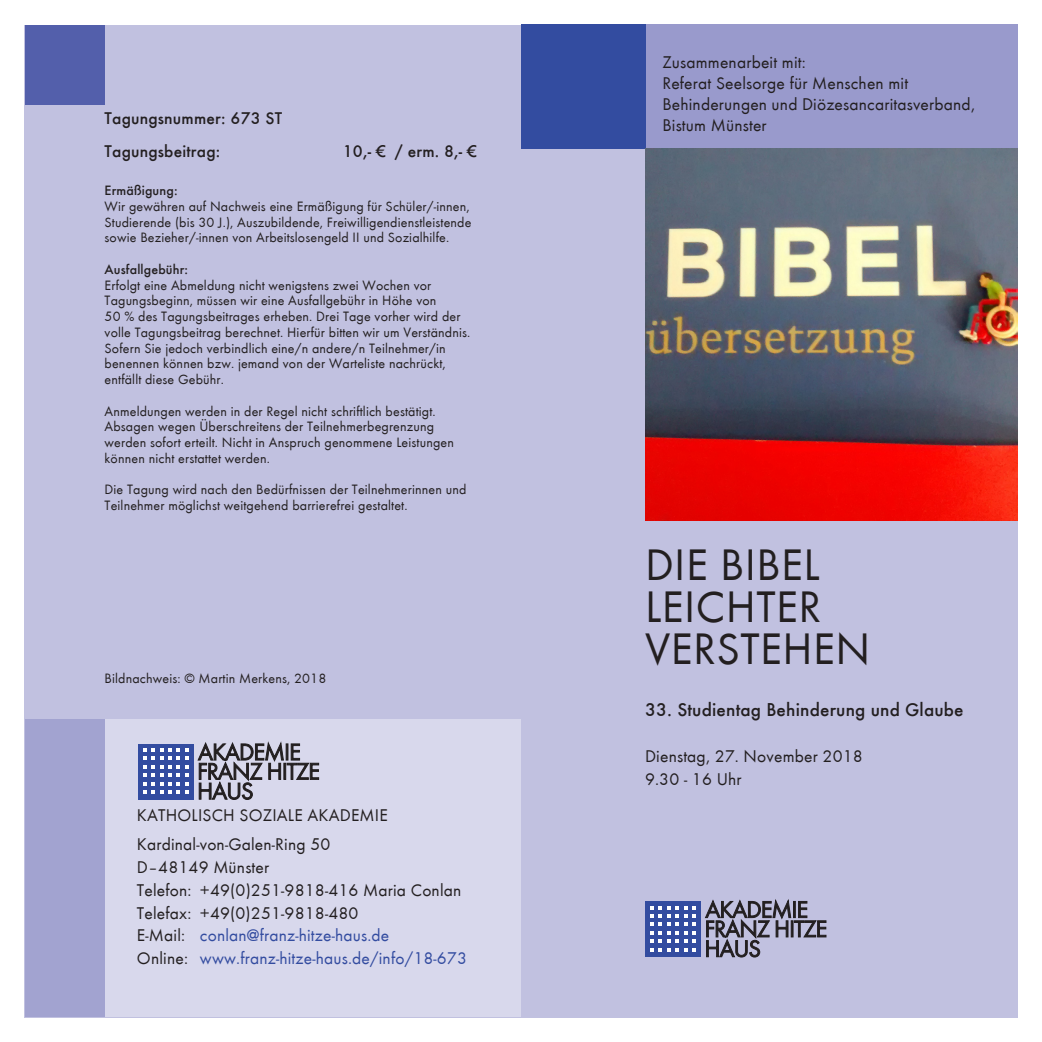
<style>
.page{position:relative;width:1042px;height:1042px;background:#fff}
.page>*{position:absolute;margin:0;border:0;box-sizing:border-box;transform-origin:0 0}
.Head__Seminartitel{font:45.5px/42px "Futura T Boo";letter-spacing:.01em;color:#231f20}
.Sub__Zwischenübersch{font:500 19.25px "Futura T";letter-spacing:.01em;color:#231f20}
.Body__Normaltext{font:17.5px/21px "Futura T Boo";letter-spacing:.01em;color:#231f20}
.Body__Normaltext-2{font:17.5px "Futura T Boo";letter-spacing:.01em;color:#334ca0}
.Body__Normaltext-3{font:500 17.5px "Futura T";letter-spacing:.01em;color:#231f20}
.Kleingedrucktes{font:14px/15.8px "Futura T Boo";letter-spacing:.01em;color:#231f20}
.Referent{font:500 14px "Futura T";letter-spacing:.01em;color:#231f20}
.Kleingedrucktes-2{font:500 14px "Futura T";letter-spacing:.01em;color:#231f20}
.s1{color:#231f20}
</style>
<div class="page">
<div style="left:25px;top:25px;width:496px;height:992px;background:#c1c1e0"></div>
<div style="left:83px;top:718px;width:438px;height:298px;background:#d8d8ec"></div>
<div style="left:25px;top:25px;width:79px;height:79px;background:#535fab"></div>
<div style="left:25px;top:718px;width:79px;height:298px;background:#a2a3d0"></div>
<div style="left:521px;top:25px;width:496px;height:992px;background:#c1c1e0"></div>
<div style="left:645px;top:25px;width:372px;height:124px;background:#999acc"></div>
<div style="left:521px;top:25px;width:124px;height:124px;background:#334ca0"></div>
<div style="left:645px;top:901px;width:56px;height:56px;background:#334ca0"></div>
<svg style="left:650px;top:906px;width:46px;height:45px"></svg>
<svg style="left:705px;top:899px;width:121px;height:58px"></svg>
<div style="left:138px;top:743px;width:56px;height:56px;background:#334ca0"></div>
<svg style="left:143px;top:748px;width:46px;height:46px"></svg>
<svg style="left:198px;top:742px;width:121px;height:58px"></svg>
<img style="left:645px;top:149px;width:372px;height:372px">
<p class="Body__Normaltext-3" style="left:105px;top:108px;width:179px">Tagungsnummer: 673 ST</p>
<p class="Body__Normaltext-3" style="left:105px;top:140px;width:117px">Tagungsbeitrag:</p>
<p class="Body__Normaltext-3" style="left:343px;top:140px;width:135px">10,- € / erm. 8,- €</p>
<p class="Kleingedrucktes-2" style="left:105px;top:182px;width:74px">Ermäßigung:</p>
<p class="Kleingedrucktes" style="left:105px;top:198px;width:368px">Wir gewähren auf Nachweis eine Ermäßigung für Schüler/-innen,<br>Studierende (bis 30 J.), Auszubildende, Freiwilligendienstleistende sowie Bezieher/-innen von Arbeitslosengeld II und Sozialhilfe.</p>
<p class="Referent" style="left:105px;top:261px;width:85px">Ausfallgebühr:</p>
<p class="Kleingedrucktes" style="left:105px;top:277px;width:333px">Erfolgt eine Abmeldung nicht wenigstens zwei Wochen vor<br>Tagungsbeginn, müssen wir eine Ausfallgebühr in Höhe von</p>
<p class="Kleingedrucktes" style="left:105px;top:309px;width:367px">50 % des Tagungsbeitrages erheben. Drei Tage vorher wird der volle Tagungsbeitrag berechnet. Hierfür bitten wir um Verständnis.<br>Sofern Sie jedoch verbindlich eine/n andere/n Teilnehmer/in benennen können bzw. jemand von der Warteliste nachrückt, entfällt diese Gebühr.</p>
<p class="Kleingedrucktes" style="left:105px;top:403px;width:351px">Anmeldungen werden in der Regel nicht schriftlich bestätigt.<br>Absagen wegen Überschreitens der Teilnehmerbegrenzung werden sofort erteilt. Nicht in Anspruch genommene Leistungen können nicht erstattet werden.</p>
<p class="Kleingedrucktes" style="left:105px;top:482px;width:363px">Die Tagung wird nach den Bedürfnissen der Teilnehmerinnen und</p>
<p class="Kleingedrucktes" style="left:105px;top:498px;width:304px">Teilnehmer möglichst weitgehend barrierefrei gestaltet.</p>
<p class="Kleingedrucktes" style="left:105px;top:671px;width:223px">Bildnachweis: © Martin Merkens, 2018</p>
<p class="Body__Normaltext" style="left:137px;top:804px;width:252px">KATHOLISCH SOZIALE AKADEMIE</p>
<p class="Body__Normaltext" style="left:137px;top:834px;width:195px">Kardinal-von-Galen-Ring 50</p>
<p class="Body__Normaltext" style="left:137px;top:857px;width:134px">D–48149 Münster</p>
<p class="Body__Normaltext" style="left:137px;top:880px;width:326px">Telefon: +49(0)251-9818-416 Maria Conlan</p>
<p class="Body__Normaltext" style="left:137px;top:902px;width:223px">Telefax: +49(0)251-9818-480</p>
<p class="Body__Normaltext-2" style="left:137px;top:925px;width:254px"><span class="s1">E-Mail:</span> conlan@franz-hitze-haus.de</p>
<p class="Body__Normaltext-2" style="left:137px;top:948px;width:331px"><span class="s1">Online:</span> www.franz-hitze-haus.de/info/18-673</p>
<p class="Body__Normaltext" style="left:662px;top:52px;width:145px">Zusammenarbeit mit:</p>
<p class="Body__Normaltext" style="left:662px;top:73px;width:314px">Referat Seelsorge für Menschen mit<br>Behinderungen und Diözesancaritasverband,<br>Bistum Münster</p>
<p class="Head__Seminartitel" style="left:645px;top:544px;width:227px">DIE BIBEL<br>LEICHTER<br>VERSTEHEN</p>
<p class="Sub__Zwischenübersch" style="left:645px;top:699px;width:320px">33. Studientag Behinderung und Glaube</p>
<p class="Body__Normaltext" style="left:645px;top:746px;width:219px">Dienstag, 27. November 2018</p>
<p class="Body__Normaltext" style="left:645px;top:768px;width:98px">9.30 - 16 Uhr</p>
</div>
